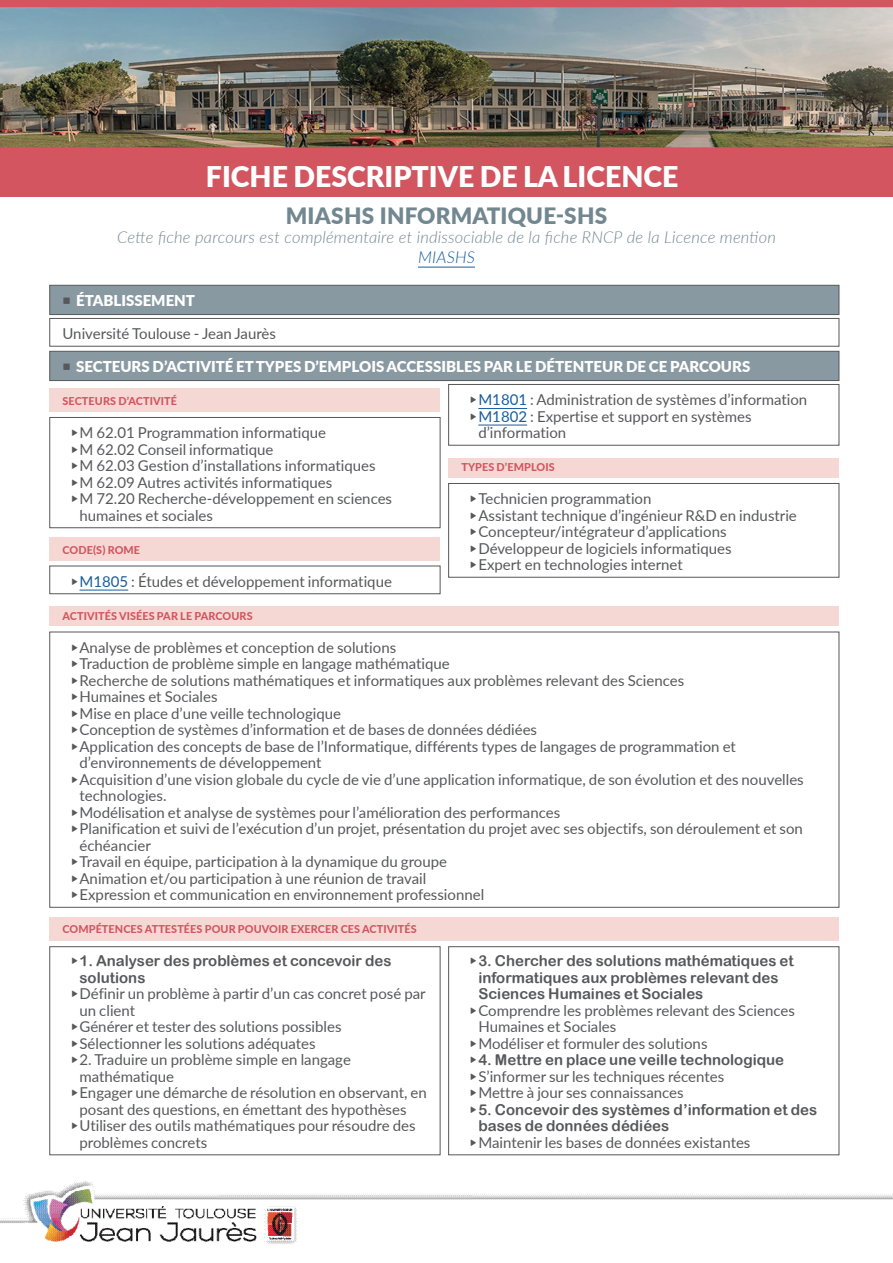
<style>
.page{position:relative;width:893px;height:1263px;background:#fff}
.page>*{position:absolute;margin:0;border:0;box-sizing:border-box;transform-origin:0 0}
.Titre_de_page_LG{font:900 28.5px "Lato";color:#fff}
.Titre_PARCOURS{font:900 22.5px "Lato";letter-spacing:.01em;color:#728790}
.Phrase_mention{font:italic 300 16.5px "Lato";letter-spacing:.01em;color:#728790}
.Phrase_mention-2{font:italic 300 16.5px "Lato";letter-spacing:.01em;color:#175d9e}
.Texte_encadré{font:15px/16.5px "Lato";color:#57585a}
.t1{font:15px/16.5px "Arial Rounded MT Bold";color:#57585a}
.t2{font:900 15px "Lato";color:#fff}
.Sous-rubrique_LG{font:800 10.8px "Lato";letter-spacing:.01em;color:#d25560}
.s1{font-family:"Entypo";font-weight:400;font-size:21px;color:#57585a}
.s2{font-family:"Entypo";font-size:21px}
.s3{color:#175d9e}
</style>
<div class="page">
<img style="left:0;top:1146px;width:893px;height:98px">
<div style="left:0;top:79px;width:893px;height:118px;background:#d25560"></div>
<hr style="left:418px;top:267px;width:57px;height:1px;background:#175d9e">
<div style="left:50px;top:285px;width:789px;height:30px;background:#8999a2;border:1px solid #57585a"></div>
<div style="left:50px;top:318px;width:789px;height:28px;border:1px solid #57585a"></div>
<div style="left:50px;top:351px;width:789px;height:30px;background:#8999a2;border:1px solid #57585a"></div>
<div style="left:50px;top:389px;width:390px;height:23px;background:#f5d8d3"></div>
<div style="left:50px;top:417px;width:390px;height:111px;border:1px solid #57585a"></div>
<div style="left:50px;top:537px;width:390px;height:24px;background:#f5d8d3"></div>
<div style="left:50px;top:566px;width:390px;height:28px;border:1px solid #57585a"></div>
<hr style="left:80px;top:590px;width:48px;height:1px;background:#175d9e">
<div style="left:448px;top:384px;width:391px;height:61px;border:1px solid #57585a"></div>
<hr style="left:478px;top:408px;width:49px;height:1px;background:#175d9e">
<hr style="left:478px;top:425px;width:49px;height:1px;background:#175d9e">
<div style="left:449px;top:458px;width:390px;height:19px;background:#f5d8d3"></div>
<div style="left:448px;top:483px;width:391px;height:94px;border:1px solid #57585a"></div>
<div style="left:50px;top:607px;width:789px;height:19px;background:#f5d8d3"></div>
<div style="left:50px;top:917px;width:789px;height:23px;background:#f5d8d3"></div>
<div style="left:50px;top:946px;width:390px;height:209px;border:1px solid #57585a"></div>
<div style="left:448px;top:946px;width:391px;height:209px;border:1px solid #57585a"></div>
<div style="left:0;top:0;width:893px;height:147px;background:#d25560"></div>
<img style="left:0;top:7px;width:893px;height:140px">
<p class="Titre_de_page_LG" style="left:206px;top:155px;width:474px">FICHE DESCRIPTIVE DE LA LICENCE</p>
<p class="Titre_PARCOURS" style="left:286px;top:198px;width:323px">MIASHS INFORMATIQUE-SHS</p>
<p class="Phrase_mention" style="left:117px;top:226px;width:660px">Cette fiche parcours est complémentaire et indissociable de la fiche RNCP de la Licence mention</p>
<p class="Phrase_mention-2" style="left:418px;top:246px;width:58px">MIASHS</p>
<p class="t2" style="left:63px;top:289px;width:134px"><span class="s1">~</span> ÉTABLISSEMENT</p>
<p class="Texte_encadré" style="left:63px;top:325px;width:215px">Université Toulouse - Jean Jaurès</p>
<p class="t2" style="left:63px;top:355px;width:689px"><span class="s1">~</span> SECTEURS D’ACTIVITÉ ET TYPES D’EMPLOIS ACCESSIBLES PAR LE DÉTENTEUR DE CE PARCOURS</p>
<p class="Sous-rubrique_LG" style="left:63px;top:393px;width:116px">SECTEURS D’ACTIVITÉ</p>
<p class="Texte_encadré" style="left:71px;top:424px;width:257px"><span class="s2">{</span>M 62.01 Programmation informatique</p>
<p class="Texte_encadré" style="left:71px;top:440px;width:204px"><span class="s2">{</span>M 62.02 Conseil informatique</p>
<p class="Texte_encadré" style="left:71px;top:457px;width:306px"><span class="s2">{</span>M 62.03 Gestion d’installations informatiques</p>
<p class="Texte_encadré" style="left:71px;top:473px;width:263px"><span class="s2">{</span>M 62.09 Autres activités informatiques</p>
<p class="Texte_encadré" style="left:80px;top:490px;width:314px;text-indent:-9px"><span class="s2">{</span>M 72.20 Recherche-développement en sciences humaines et sociales</p>
<p class="Sous-rubrique_LG" style="left:63px;top:542px;width:79px">CODE(S) ROME</p>
<p class="Texte_encadré" style="left:71px;top:572px;width:322px"><span class="s2">{</span><span class="s3">M1805</span> : Études et développement informatique</p>
<p class="Texte_encadré" style="left:470px;top:391px;width:339px"><span class="s2">{</span><span class="s3">M1801</span> : Administration de systèmes d’information</p>
<p class="Texte_encadré" style="left:478px;top:407px;width:275px;text-indent:-9px"><span class="s2">{</span><span class="s3">M1802</span> : Expertise et support en systèmes d’information</p>
<p class="Sous-rubrique_LG" style="left:461px;top:459px;width:95px">TYPES D’EMPLOIS</p>
<p class="Texte_encadré" style="left:470px;top:490px;width:183px"><span class="s2">{</span>Technicien programmation</p>
<p class="Texte_encadré" style="left:470px;top:506px;width:328px"><span class="s2">{</span>Assistant technique d’ingénieur R&amp;D en industrie</p>
<p class="Texte_encadré" style="left:470px;top:523px;width:258px"><span class="s2">{</span>Concepteur/intégrateur d’applications</p>
<p class="Texte_encadré" style="left:470px;top:539px;width:263px"><span class="s2">{</span>Développeur de logiciels informatiques</p>
<p class="Texte_encadré" style="left:470px;top:556px;width:214px"><span class="s2">{</span>Expert en technologies internet</p>
<p class="Sous-rubrique_LG" style="left:63px;top:608px;width:192px">ACTIVITÉS VISÉES PAR LE PARCOURS</p>
<p class="Texte_encadré" style="left:71px;top:638px;width:327px"><span class="s2">{</span>Analyse de problèmes et conception de solutions</p>
<p class="Texte_encadré" style="left:71px;top:655px;width:380px"><span class="s2">{</span>Traduction de problème simple en langage mathématique</p>
<p class="Texte_encadré" style="left:71px;top:671px;width:615px"><span class="s2">{</span>Recherche de solutions mathématiques et informatiques aux problèmes relevant des Sciences</p>
<p class="Texte_encadré" style="left:71px;top:688px;width:148px"><span class="s2">{</span>Humaines et Sociales</p>
<p class="Texte_encadré" style="left:71px;top:704px;width:272px"><span class="s2">{</span>Mise en place d’une veille technologique</p>
<p class="Texte_encadré" style="left:71px;top:721px;width:468px"><span class="s2">{</span>Conception de systèmes d’information et de bases de données dédiées</p>
<p class="Texte_encadré" style="left:80px;top:737px;width:658px;text-indent:-9px"><span class="s2">{</span>Application des concepts de base de l’Informatique, différents types de langages de programmation et d’environnements de développement</p>
<p class="Texte_encadré" style="left:80px;top:770px;width:726px;text-indent:-9px"><span class="s2">{</span>Acquisition d’une vision globale du cycle de vie d’une application informatique, de son évolution et des nouvelles technologies.</p>
<p class="Texte_encadré" style="left:71px;top:803px;width:491px"><span class="s2">{</span>Modélisation et analyse de systèmes pour l’amélioration des performances</p>
<p class="Texte_encadré" style="left:80px;top:820px;width:725px;text-indent:-9px"><span class="s2">{</span>Planification et suivi de l’exécution d’un projet, présentation du projet avec ses objectifs, son déroulement et son échéancier</p>
<p class="Texte_encadré" style="left:71px;top:853px;width:378px"><span class="s2">{</span>Travail en équipe, participation à la dynamique du groupe</p>
<p class="Texte_encadré" style="left:71px;top:869px;width:357px"><span class="s2">{</span>Animation et/ou participation à une réunion de travail</p>
<p class="Texte_encadré" style="left:71px;top:886px;width:415px"><span class="s2">{</span>Expression et communication en environnement professionnel</p>
<p class="Sous-rubrique_LG" style="left:63px;top:921px;width:356px">COMPÉTENCES ATTESTÉES POUR POUVOIR EXERCER CES ACTIVITÉS</p>
<p class="t1" style="left:80px;top:952px;width:314px;text-indent:-9px"><span class="s2">{</span>1. Analyser des problèmes et concevoir des solutions</p>
<p class="Texte_encadré" style="left:80px;top:985px;width:348px;text-indent:-9px"><span class="s2">{</span>Définir un problème à partir d’un cas concret posé par un client</p>
<p class="Texte_encadré" style="left:71px;top:1018px;width:272px"><span class="s2">{</span>Générer et tester des solutions possibles</p>
<p class="Texte_encadré" style="left:71px;top:1034px;width:246px"><span class="s2">{</span>Sélectionner les solutions adéquates</p>
<p class="Texte_encadré" style="left:80px;top:1051px;width:273px;text-indent:-9px"><span class="s2">{</span>2. Traduire un problème simple en langage mathématique</p>
<p class="Texte_encadré" style="left:80px;top:1084px;width:349px;text-indent:-9px"><span class="s2">{</span>Engager une démarche de résolution en observant, en posant des questions, en émettant des hypothèses</p>
<p class="Texte_encadré" style="left:80px;top:1117px;width:338px;text-indent:-9px"><span class="s2">{</span>Utiliser des outils mathématiques pour résoudre des problèmes concrets</p>
<p class="t1" style="left:478px;top:952px;width:317px;text-indent:-9px"><span class="s2">{</span>3. Chercher des solutions mathématiques et informatiques aux problèmes relevant des<br>Sciences Humaines et Sociales</p>
<p class="Texte_encadré" style="left:478px;top:1001px;width:318px;text-indent:-9px"><span class="s2">{</span>Comprendre les problèmes relevant des Sciences<br>Humaines et Sociales</p>
<p class="Texte_encadré" style="left:470px;top:1034px;width:239px"><span class="s2">{</span>Modéliser et formuler des solutions</p>
<p class="t1" style="left:470px;top:1051px;width:316px"><span class="s2">{</span>4. Mettre en place une veille technologique</p>
<p class="Texte_encadré" style="left:470px;top:1067px;width:256px"><span class="s2">{</span>S’informer sur les techniques récentes</p>
<p class="Texte_encadré" style="left:470px;top:1084px;width:215px"><span class="s2">{</span>Mettre à jour ses connaissances</p>
<p class="t1" style="left:478px;top:1101px;width:340px;text-indent:-9px"><span class="s2">{</span>5. Concevoir des systèmes d’information et des bases de données dédiées</p>
<p class="Texte_encadré" style="left:470px;top:1133px;width:282px"><span class="s2">{</span>Maintenir les bases de données existantes</p>
</div>
